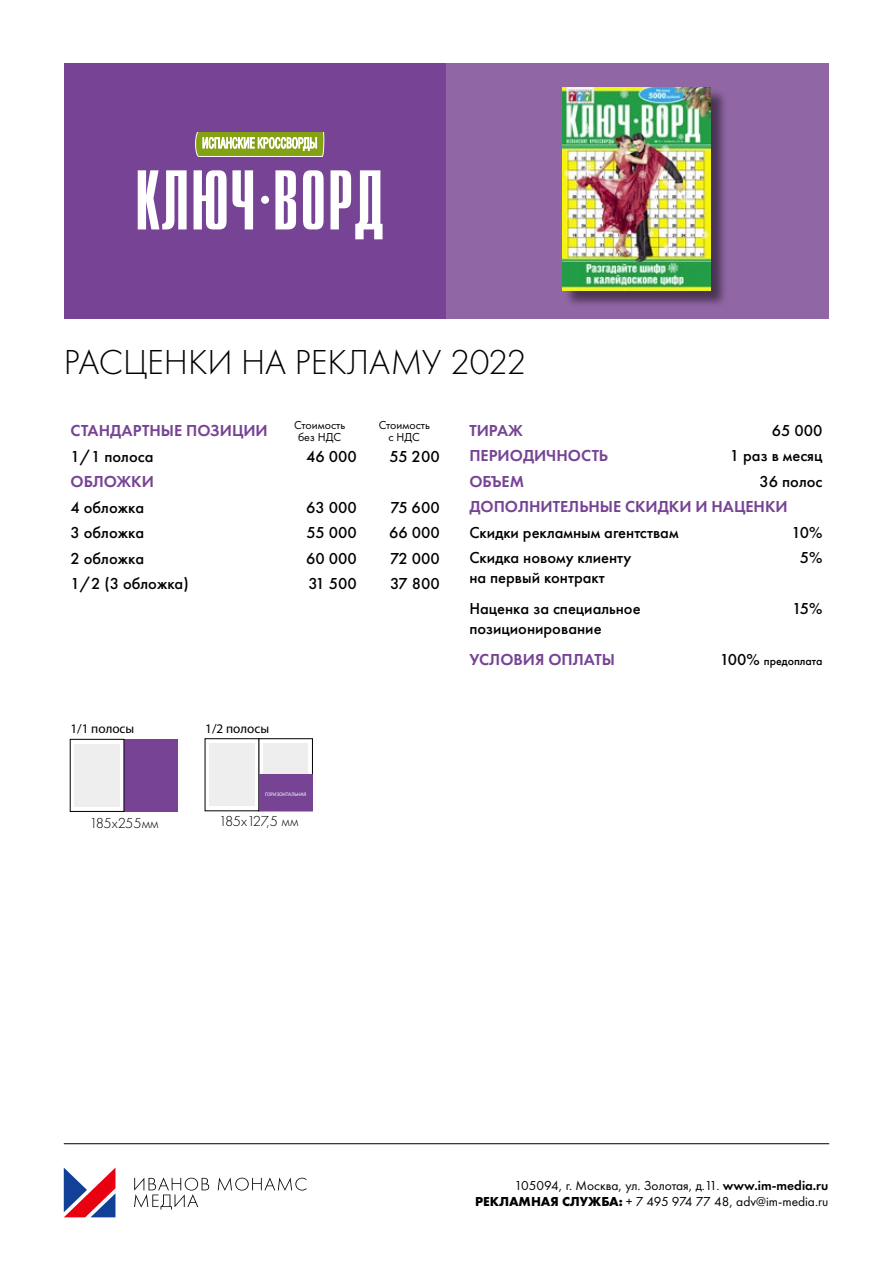
<style>
.page{position:relative;width:893px;height:1263px;background:#fff}
.page>*{position:absolute;margin:0;border:0;box-sizing:border-box;transform-origin:0 0}
.t1{font:300 36px "Futura PT";color:#000}
.t2{font:500 16.5px/19.8px "Futura PT";color:#000}
.t3{font:600 16.5px "Futura PT";color:#774495}
.t4{font:300 15px "Futura PT";letter-spacing:-.025em;color:#000}
.t5{font:300 15px "Futura PT";color:#000}
.t6{font:13.5px/16.2px "Futura PT";color:#000;text-align:right}
.t7{font:13.2px "Myriad Pro";color:#000}
.t8{font:12px/12px "Futura PT";color:#000;text-align:center}
.t9{font:500 12px "Futura PT";color:#000}
.t10{font:5.1px "Myriad Pro";color:#fff}
.s1{font-size:16.5px}
.s2{font-weight:600}
.s3{font-weight:700}
</style>
<div class="page">
<div style="left:64px;top:64px;width:382px;height:255px;background:#774495"></div>
<div style="left:446px;top:64px;width:383px;height:255px;background:#9166a5"></div>
<div style="left:564px;top:88px;width:164px;height:220px;background:#000;opacity:.5"></div>
<img style="left:563px;top:87px;width:148px;height:204px">
<svg style="left:138px;top:170px;width:49px;height:59px"></svg>
<svg style="left:194px;top:170px;width:59px;height:59px"></svg>
<svg style="left:275px;top:170px;width:21px;height:59px"></svg>
<svg style="left:303px;top:170px;width:21px;height:59px"></svg>
<svg style="left:330px;top:170px;width:53px;height:69px"></svg>
<div style="left:261px;top:196px;width:8px;height:8px;background:#fff;border-radius:50%"></div>
<svg style="left:195px;top:133px;width:130px;height:24px;background:#adbe64"></svg>
<div style="left:124px;top:739px;width:54px;height:72px;background:#774495"></div>
<div style="left:74px;top:744px;width:46px;height:63px;background:#efeeee"></div>
<div style="left:294px;top:743px;width:14px;height:63px;background:#efeeee"></div>
<div style="left:277px;top:743px;width:18px;height:63px;background:#efeeee"></div>
<div style="left:263px;top:743px;width:14px;height:63px;background:#efeeee"></div>
<div style="left:241px;top:743px;width:13px;height:63px;background:#efeeee"></div>
<div style="left:223px;top:743px;width:18px;height:63px;background:#efeeee"></div>
<div style="left:209px;top:743px;width:14px;height:63px;background:#efeeee"></div>
<div style="left:259px;top:775px;width:53px;height:36px;background:#774495"></div>
<svg style="left:64px;top:1168px;width:51px;height:49px"></svg>
<svg style="left:218px;top:1177px;width:88px;height:14px"></svg>
<svg style="left:134px;top:1177px;width:75px;height:32px"></svg>
<hr style="left:64px;top:1143px;width:765px;height:1px;background:#000">
<h1 class="t1" style="left:64px;top:342px;width:464px">РАСЦЕНКИ НА РЕКЛАМУ 2022</h1>
<p class="t3" style="left:71px;top:420px;width:199px">СТАНДАРТНЫЕ ПОЗИЦИИ</p>
<p class="t8" style="left:294px;top:419px;width:53px">Стоимость без НДС</p>
<p class="t8" style="left:379px;top:419px;width:53px">Стоимость с НДС</p>
<p class="t2" style="left:71px;top:446px;width:84px">1/1 полоса</p>
<p class="t2" style="left:306px;top:446px;width:52px">46 000</p>
<p class="t2" style="left:389px;top:446px;width:52px">55 200</p>
<p class="t3" style="left:71px;top:471px;width:85px">ОБЛОЖКИ</p>
<p class="t2" style="left:71px;top:497px;width:75px">4 обложка</p>
<p class="t2" style="left:306px;top:497px;width:52px">63 000</p>
<p class="t2" style="left:391px;top:497px;width:51px">75 600</p>
<p class="t2" style="left:71px;top:523px;width:75px">3 обложка</p>
<p class="t2" style="left:307px;top:523px;width:52px">55 000</p>
<p class="t2" style="left:389px;top:523px;width:52px">66 000</p>
<p class="t2" style="left:71px;top:548px;width:75px">2 обложка</p>
<p class="t2" style="left:306px;top:548px;width:52px">60 000</p>
<p class="t2" style="left:390px;top:548px;width:51px">72 000</p>
<p class="t2" style="left:71px;top:574px;width:120px">1/2 (3 обложка)</p>
<p class="t2" style="left:308px;top:574px;width:50px">31 500</p>
<p class="t2" style="left:390px;top:574px;width:51px">37 800</p>
<p class="t7" style="left:70px;top:721px;width:65px">1/1 полосы</p>
<p class="t5" style="left:89px;top:814px;width:71px">185x255мм</p>
<p class="t7" style="left:205px;top:721px;width:65px">1/2 полосы</p>
<p class="t10" style="left:265px;top:791px;width:43px">ГОРИЗОНТАЛЬНАЯ</p>
<p class="t4" style="left:219px;top:813px;width:81px">185x127,5 мм</p>
<p class="t3" style="left:469px;top:420px;width:55px">ТИРАЖ</p>
<p class="t2" style="left:772px;top:420px;width:52px">65 000</p>
<p class="t3" style="left:469px;top:445px;width:140px">ПЕРИОДИЧНОСТЬ</p>
<p class="t2" style="left:730px;top:446px;width:94px">1 раз в месяц</p>
<p class="t3" style="left:469px;top:471px;width:56px">ОБЪЕМ</p>
<p class="t2" style="left:760px;top:471px;width:64px">36 полос</p>
<p class="t3" style="left:469px;top:496px;width:320px">ДОПОЛНИТЕЛЬНЫЕ СКИДКИ И НАЦЕНКИ</p>
<p class="t2" style="left:469px;top:522px;width:211px">Скидки рекламным агентствам</p>
<p class="t2" style="left:792px;top:522px;width:32px">10%</p>
<p class="t2" style="left:469px;top:548px;width:164px">Cкидка новому клиенту на первый контракт</p>
<p class="t2" style="left:800px;top:548px;width:24px">5%</p>
<p class="t2" style="left:469px;top:599px;width:173px">Наценка за специальное позиционирование</p>
<p class="t2" style="left:792px;top:599px;width:32px">15%</p>
<p class="t3" style="left:469px;top:649px;width:147px">УСЛОВИЯ ОПЛАТЫ</p>
<p class="t9" style="left:720px;top:654px;width:104px"><span class="s1">100%</span> предоплата</p>
<p class="t6" style="left:475px;top:1177px;width:355px">105094, г. Москва, ул. Золотая, д.11. <span class="s2">www.im-media.ru<br></span><span class="s3">РЕКЛАМНАЯ СЛУЖБА:</span> + 7 495 974 77 48, adv@im-media.ru</p>
</div>
